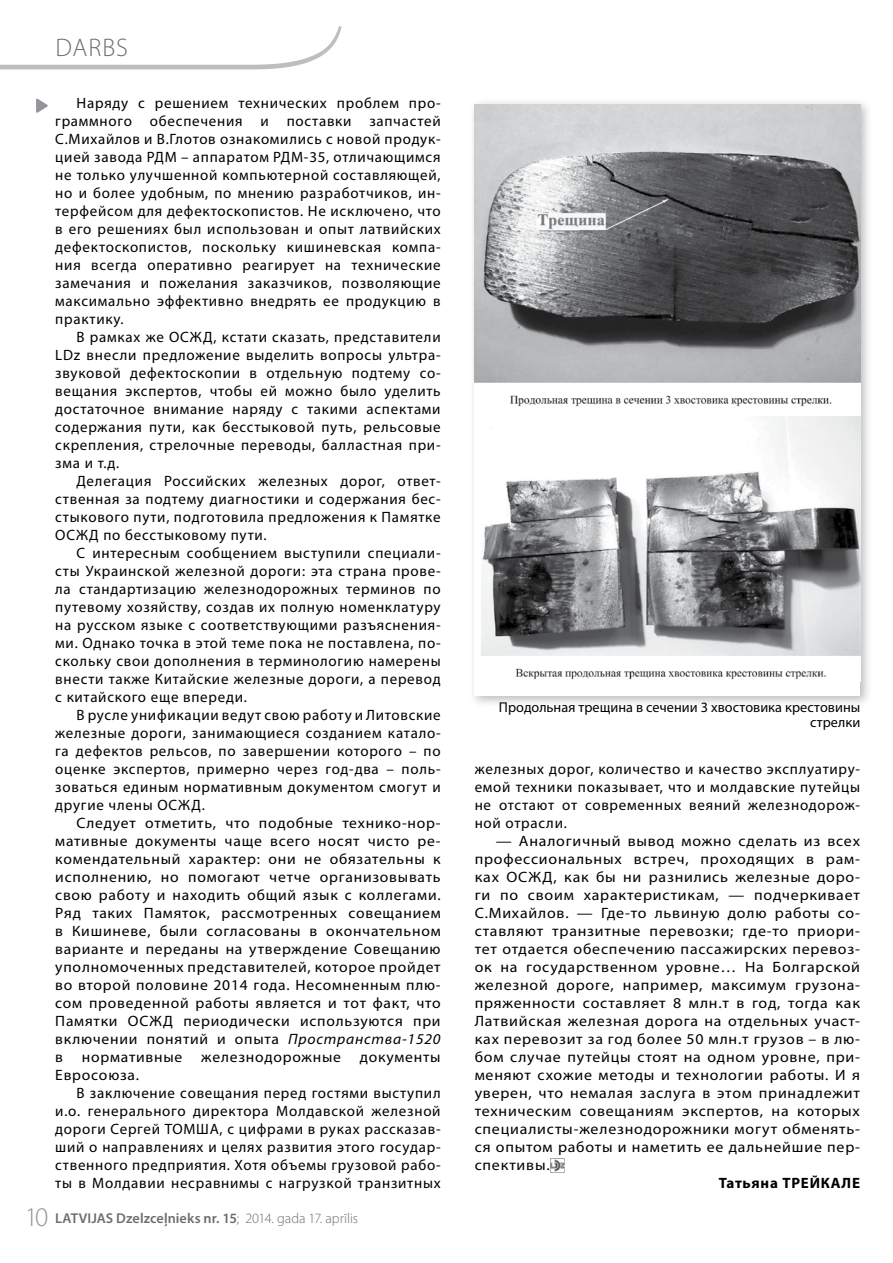
<style>
.page{position:relative;width:893px;height:1263px;background:#fff}
.page>*{position:absolute;margin:0;border:0;box-sizing:border-box;transform-origin:0 0}
.t1{font:300 25.5px "Myriad Pro";letter-spacing:.035em;color:#6d6e71}
.t2{font:15px/18px "Myriad Pro";letter-spacing:.05em;color:#000;text-align:justify}
.t3{font:15px/18px "Myriad Pro";letter-spacing:.05em;color:#000;text-align:justify;scale:1.06 1}
.t4{font:15px/18px "Myriad Pro";letter-spacing:.05em;color:#000;text-align:justify;scale:1.04 1}
.t5{font:700 15px "Myriad Pro";letter-spacing:.05em;color:#000}
.t6{font:14.25px/15px "Myriad Pro";letter-spacing:.005em;color:#000;text-align:right}
.t7{font:600 14.25px "Myriad Pro";letter-spacing:.005em;color:#6d6e71}
.s1{font-style:italic}
.s2{font-weight:300;font-size:27px;color:#939598}
.s3{font-weight:300}
</style>
<div class="page">
<svg style="left:0;top:26px;width:342px;height:43px"></svg>
<img style="left:550px;top:1158px;width:15px;height:15px">
<div style="left:469px;top:98px;width:403px;height:610px;background:#000;opacity:.27"></div>
<div style="left:475px;top:104px;width:385px;height:592px;background:#fff"></div>
<img style="left:475px;top:104px;width:385px;height:576px">
<svg style="left:36px;top:98px;width:12px;height:15px"></svg>
<h1 class="t1" style="left:56px;top:32px;width:74px">DARBS</h1>
<p class="t2" style="left:55px;top:94px;width:387px;text-indent:21px">Наряду с решением технических проблем про&shy;граммного обеспечения и поставки запчастей С.Михайлов и В.Глотов ознакомились с новой продук&shy;цией завода РДМ – аппаратом РДМ-35, отличающимся не только улучшенной компьютерной составляющей, но и более удобным, по мнению разработчиков, ин&shy;терфейсом для дефектоскопистов. Не исключено, что в его решениях был использован и опыт латвийских дефектоскопистов, поскольку кишиневская компа&shy;ния всегда оперативно реагирует на технические замечания и пожелания заказчиков, позволяющие максимально эффективно внедрять ее продукцию в практику.</p>
<p class="t2" style="left:55px;top:328px;width:387px;text-indent:21px">В рамках же ОСЖД, кстати сказать, представители LDz внесли предложение выделить вопросы ультра&shy;звуковой дефектоскопии в отдельную подтему со&shy;вещания экспертов, чтобы ей можно было уделить достаточное внимание наряду с такими аспектами содержания пути, как бесстыковой путь, рельсовые скрепления, стрелочные переводы, балластная при&shy;зма и т.д.</p>
<p class="t2" style="left:55px;top:472px;width:387px;text-indent:21px">Делегация Российских железных дорог, ответ&shy;ственная за подтему диагностики и содержания бес&shy;стыкового пути, подготовила предложения к Памятке ОСЖД по бесстыковому пути.</p>
<p class="t2" style="left:55px;top:544px;width:387px;text-indent:21px">С интересным сообщением выступили специали&shy;сты Украинской железной дороги: эта страна прове&shy;ла стандартизацию железнодорожных терминов по путевому хозяйству, создав их полную номенклатуру на русском языке с соответствующими разъяснения&shy;ми. Однако точка в этой теме пока не поставлена, по&shy;скольку свои дополнения в терминологию намерены внести также Китайские железные дороги, а перевод с китайского еще впереди.</p>
<p class="t2" style="left:55px;top:706px;width:387px;text-indent:21px">В русле унификации ведут свою работу и Литовские железные дороги, занимающиеся созданием катало&shy;га дефектов рельсов, по завершении которого – по оценке экспертов, примерно через год-два – поль&shy;зоваться единым нормативным документом смогут и другие члены ОСЖД.</p>
<p class="t4" style="left:55px;top:814px;width:372px;text-indent:21px">Следует отметить, что подобные технико-нор&shy;мативные документы чаще всего носят чисто ре&shy;комендательный характер: они не обязательны к исполнению, но помогают четче организовывать свою работу и находить общий язык с коллегами.<br>Ряд таких Памяток, рассмотренных совещанием в Кишиневе, были согласованы в окончательном варианте и переданы на утверждение Совещанию уполномоченных представителей, которое пройдет во второй половине 2014 года. Несомненным плю&shy;сом проведенной работы является и тот факт, что Памятки ОСЖД периодически используются при включении понятий и опыта <span class="s1">Пространства-1520 </span>в</p>
<p class="t4" style="left:82px;top:1048px;width:98px">нормативные</p>
<p class="t4" style="left:201px;top:1048px;width:136px">железнодорожные</p>
<p class="t4" style="left:360px;top:1048px;width:79px">документы</p>
<p class="t4" style="left:55px;top:1066px;width:82px">Евросоюза.</p>
<p class="t2" style="left:77px;top:1084px;width:366px">В заключение совещания перед гостями выступил</p>
<p class="t2" style="left:55px;top:1102px;width:387px">и.о. генерального директора Молдавской железной</p>
<p class="t2" style="left:55px;top:1120px;width:387px">дороги Сергей ТОМША, с цифрами в руках рассказав-</p>
<p class="t2" style="left:55px;top:1138px;width:387px">ший о направлениях и целях развития этого государ-</p>
<p class="t2" style="left:55px;top:1156px;width:387px">ственного предприятия. Хотя объемы грузовой рабо-</p>
<p class="t2" style="left:55px;top:1174px;width:387px">ты в Молдавии несравнимы с нагрузкой транзитных</p>
<p class="t7" style="left:25px;top:1209px;width:335px"><span class="s2">10</span> LATVIJAS Dzelzceļnieks nr. 15<span class="s3">; 2014. gada 17. aprīlis</span></p>
<p class="t6" style="left:499px;top:700px;width:363px">Продольная трещина в сечении 3 хвостовика крестовины стрелки</p>
<p class="t2" style="left:475px;top:760px;width:387px">железных дорог, количество и качество эксплуатиру&shy;емой техники показывает, что и молдавские путейцы не отстают от современных веяний железнодорож&shy;ной отрасли.</p>
<p class="t3" style="left:475px;top:832px;width:365px;text-indent:21px">— Аналогичный вывод можно сделать из всех профессиональных встреч, проходящих в рам&shy;ках ОСЖД, как бы ни разнились железные доро&shy;ги по своим характеристикам, — подчеркивает С.Михайлов. — Где-то львиную долю работы со&shy;ставляют транзитные перевозки; где-то приори&shy;тет отдается обеспечению пассажирских перевоз&shy;ок на государственном уровне… На Болгарской железной дороге, например, максимум грузона&shy;пряженности составляет 8 млн.т в год, тогда как Латвийская железная дорога на отдельных участ&shy;ках перевозит за год более 50 млн.т грузов – в лю&shy;бом случае путейцы стоят на одном уровне, при&shy;меняют схожие методы и технологии работы. И я уверен, что немалая заслуга в этом принадлежит техническим совещаниям экспертов, на которых специалисты-железнодорожники могут обменять&shy;ся опытом работы и наметить ее дальнейшие пер&shy;спективы.</p>
<p class="t5" style="left:719px;top:1173px;width:143px">Татьяна ТРЕЙКАЛЕ</p>
</div>
